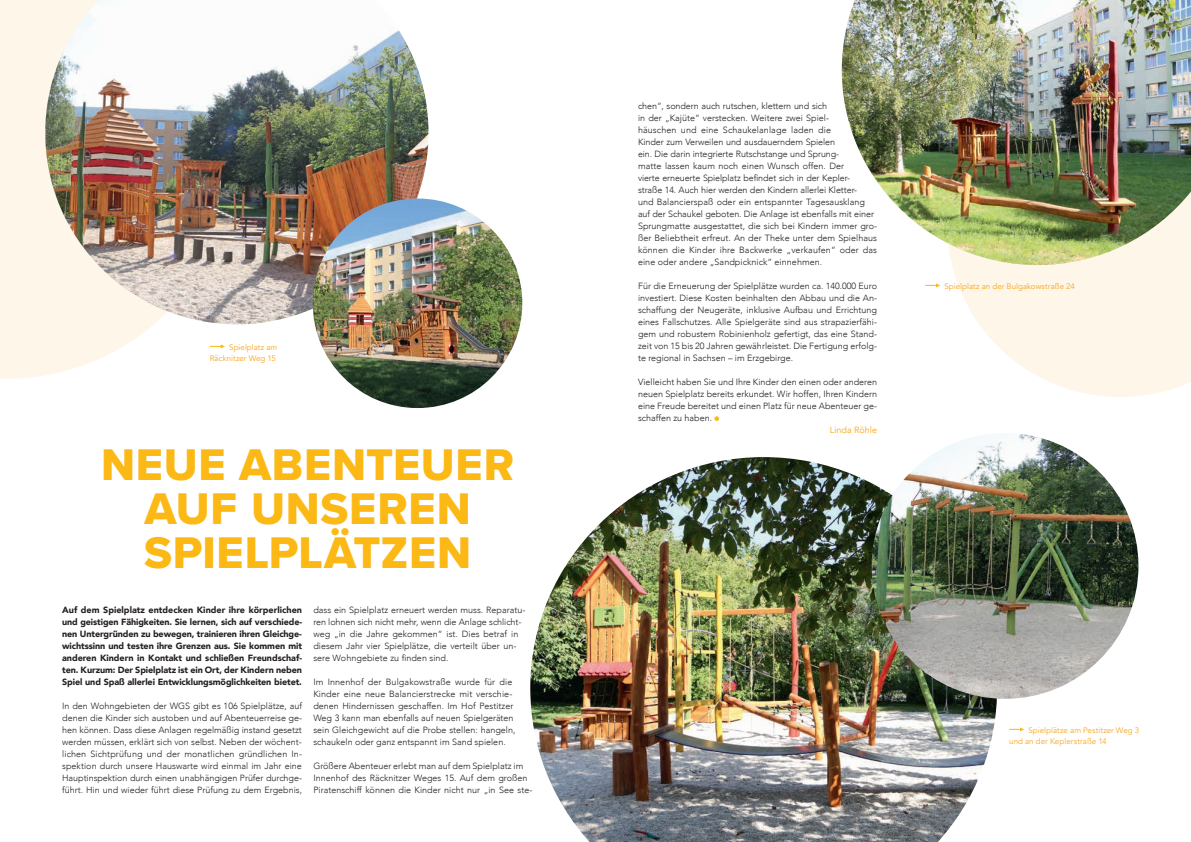
<style>
.page{position:relative;width:1191px;height:842px;background:#fff}
.page>*{position:absolute;margin:0;border:0;box-sizing:border-box;transform-origin:0 0}
.t1{font:46px/44px "Proxima Nova Extrabld";letter-spacing:.015em;color:#fcb814;text-align:center}
.t2{font:300 9px/12px "Avenir";color:#231f20}
.t3{font:900 9px/12px "Avenir";letter-spacing:-.01em;color:#231f20;text-align:justify}
.t4{font:9px "Avenir";color:#f9a51b}
.t5{font:8px/11px "Avenir";letter-spacing:.005em;color:#f9a51b}
</style>
<div class="page">
<svg style="left:952px;top:265px;width:239px;height:132px;fill:#fef6e8"></svg>
<svg style="left:0;top:0;width:236px;height:379px;fill:#fef6e8"></svg>
<img style="left:530px;top:457px;width:467px;height:385px">
<svg style="left:1009px;top:727px;width:15px;height:4px"></svg>
<svg style="left:714px;top:416px;width:5px;height:5px"></svg>
<img style="left:842px;top:0;width:349px;height:265px">
<img style="left:45px;top:0;width:383px;height:324px">
<img style="left:313px;top:198px;width:209px;height:210px;border-radius:105px">
<svg style="left:210px;top:344px;width:15px;height:4px"></svg>
<svg style="left:925px;top:283px;width:15px;height:4px"></svg>
<img style="left:871px;top:434px;width:267px;height:265px">
<img style="left:871px;top:433px;width:267px;height:266px;border-radius:50%">
<p class="t5" style="left:210px;top:342px;width:69px;text-align:right">Spielplatz am<br>Räcknitzer Weg 15</p>
<h1 class="t1" style="left:101px;top:442px;width:415px">NEUE ABENTEUER<br>AUF UNSEREN<br>SPIELPLÄTZEN</h1>
<p class="t3" style="left:62px;top:604px;width:241px">Auf dem Spielplatz entdecken Kinder ihre körperlichen und geistigen Fähigkeiten. Sie lernen, sich auf verschiede&shy;nen Untergründen zu bewegen, trainieren ihren Gleichge&shy;wichtssinn und testen ihre Grenzen aus. Sie kommen mit anderen Kindern in Kontakt und schließen Freundschaf&shy;ten. Kurzum: Der Spielplatz ist ein Ort, der Kindern neben Spiel und Spaß allerlei Entwicklungsmöglichkeiten bietet.</p>
<p class="t2" style="left:62px;top:700px;width:241px;text-align:justify">In den Wohngebieten der WGS gibt es 106 Spielplätze, auf denen die Kinder sich austoben und auf Abenteuerreise ge&shy;hen können. Dass diese Anlagen regelmäßig instand gesetzt werden müssen, erklärt sich von selbst. Neben der wöchent&shy;lichen Sichtprüfung und der monatlichen gründlichen In&shy;spektion durch unsere Hauswarte wird einmal im Jahr eine Hauptinspektion durch einen unabhängigen Prüfer durchge&shy;führt. Hin und wieder führt diese Prüfung zu dem Ergebnis,</p>
<p class="t2" style="left:313px;top:604px;width:213px">dass ein Spielplatz erneuert werden muss. Reparatu&shy;ren lohnen sich nicht mehr, wenn die Anlage schlicht&shy;weg „in die Jahre gekommen“ ist. Dies betraf in diesem Jahr vier Spielplätze, die verteilt über un&shy;sere Wohngebiete zu finden sind.</p>
<p class="t2" style="left:313px;top:676px;width:204px">Im Innenhof der Bulgakowstraße wurde für die Kinder eine neue Balancierstrecke mit verschie&shy;denen Hindernissen geschaffen. Im Hof Pestitzer Weg 3 kann man ebenfalls auf neuen Spielgeräten sein Gleichgewicht auf die Probe stellen: hangeln, schaukeln oder ganz entspannt im Sand spielen.</p>
<p class="t2" style="left:313px;top:760px;width:220px">Größere Abenteuer erlebt man auf dem Spielplatz im<br>Innenhof des Räcknitzer Weges 15. Auf dem großen<br>Piratenschiff können die Kinder nicht nur „in See ste-</p>
<p class="t2" style="left:638px;top:100px;width:241px">chen“, sondern auch rutschen, klettern und sich<br>in der „Kajüte“ verstecken. Weitere zwei Spiel-<br>häuschen und eine Schaukelanlage laden die<br>Kinder zum Verweilen und ausdauerndem Spielen<br>ein. Die darin integrierte Rutschstange und Sprung-<br>matte lassen kaum noch einen Wunsch offen. Der<br>vierte erneuerte Spielplatz befindet sich in der Kepler-<br>straße 14. Auch hier werden den Kindern allerlei Kletter-<br>und Balancierspaß oder ein entspannter Tagesausklang auf der Schaukel geboten. Die Anlage ist ebenfalls mit einer Sprungmatte ausgestattet, die sich bei Kindern immer gro&shy;ßer Beliebtheit erfreut. An der Theke unter dem Spielhaus können die Kinder ihre Backwerke „verkaufen“ oder das eine oder andere „Sandpicknick“ einnehmen.</p>
<p class="t2" style="left:638px;top:280px;width:241px;text-align:justify">Für die Erneuerung der Spielplätze wurden ca. 140.000 Euro investiert. Diese Kosten beinhalten den Abbau und die An&shy;schaffung der Neugeräte, inklusive Aufbau und Errichtung eines Fallschutzes. Alle Spielgeräte sind aus strapazierfähi&shy;gem und robustem Robinienholz gefertigt, das eine Stand&shy;zeit von 15 bis 20 Jahren gewährleistet. Die Fertigung erfolg&shy;te regional in Sachsen – im Erzgebirge.</p>
<p class="t2" style="left:638px;top:376px;width:241px;text-align:justify">Vielleicht haben Sie und Ihre Kinder den einen oder anderen neuen Spielplatz bereits erkundet. Wir hoffen, Ihren Kindern eine Freude bereitet und einen Platz für neue Abenteuer ge&shy;schaffen zu haben.</p>
<p class="t4" style="left:830px;top:425px;width:49px">Linda Röhle</p>
<p class="t5" style="left:944px;top:281px;width:132px">Spielplatz an der Bulgakowstraße 24</p>
<p class="t5" style="left:1009px;top:725px;width:132px;text-indent:19px">Spielplätze am Pestitzer Weg 3 und an der Keplerstraße 14</p>
</div>
